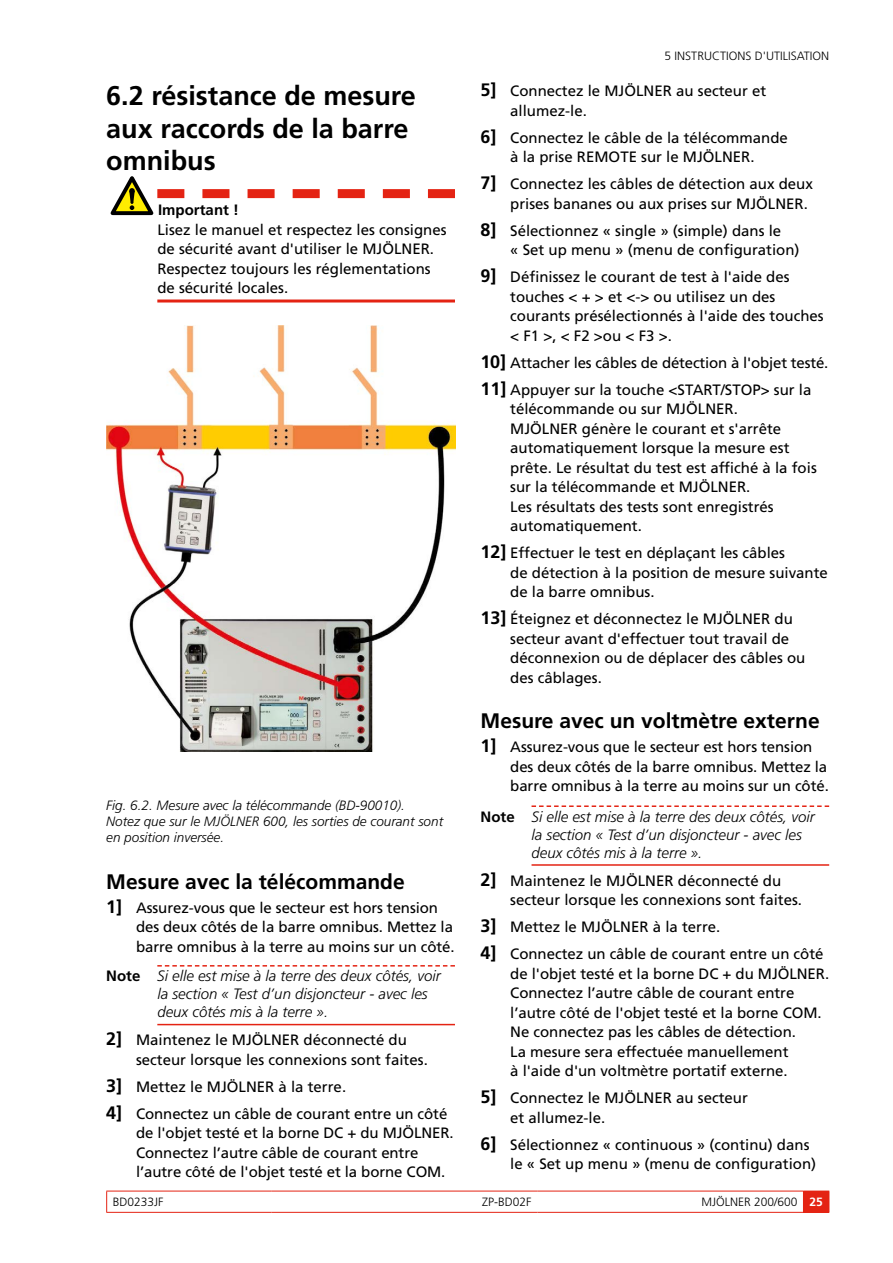
<style>
.page{position:relative;width:893px;height:1263px;background:#fff}
.page>*{position:absolute;margin:0;border:0;box-sizing:border-box;transform-origin:0 0}
.t1{font:700 27px/32.4px "Frutiger LT Std";color:#000}
.t2{font:700 21px "Frutiger LT Std";color:#000}
.t3{font:15px/19.5px "Frutiger LT Std";color:#000}
.t4{font:italic 300 15px/18px "Frutiger LT Std";color:#000}
.t5{font:700 15px "Frutiger LT Std";color:#000}
.t6{font:italic 300 13.5px/16.2px "Frutiger LT Std";color:#000}
.t7{font:300 12px "Frutiger LT Std";color:#000}
.s1{font-weight:700;font-size:18px}
.s2{font-weight:700;font-style:normal}
.s3{font-weight:700;color:#fff}
</style>
<div class="page">
<svg style="left:106px;top:1192px;width:1px;height:20px"></svg>
<hr style="left:106px;top:1191px;width:166px;height:1px;background:#e42313">
<hr style="left:106px;top:1212px;width:166px;height:1px;background:#e42313">
<hr style="left:272px;top:1191px;width:266px;height:1px;background:#e42313">
<hr style="left:272px;top:1212px;width:266px;height:1px;background:#e42313">
<hr style="left:538px;top:1191px;width:265px;height:1px;background:#e42313">
<hr style="left:538px;top:1212px;width:265px;height:1px;background:#e42313">
<svg style="left:803px;top:1191px;width:27px;height:22px"></svg>
<hr style="left:157px;top:299px;width:298px;height:3px;background:#e42313">
<svg style="left:157px;top:965px;width:298px;height:1px"></svg>
<hr style="left:157px;top:1024px;width:298px;height:1px;background:#e42313">
<svg style="left:110px;top:176px;width:345px;height:39px"></svg>
<img style="left:106px;top:326px;width:349px;height:425px">
<svg style="left:531px;top:805px;width:298px;height:2px"></svg>
<hr style="left:531px;top:864px;width:298px;height:2px;background:#e42313">
<h1 class="t1" style="left:106px;top:80px;width:311px">6.2 résistance de mesure aux raccords de la barre omnibus</h1>
<p class="t5" style="left:158px;top:201px;width:82px">Important !</p>
<p class="t3" style="left:157px;top:220px;width:291px">Lisez le manuel et respectez les consignes de sécurité avant d'utiliser le MJÖLNER.<br>Respectez toujours les réglementations de sécurité locales.</p>
<p class="t6" style="left:106px;top:797px;width:338px">Fig. 6.2. Mesure avec la télécommande (BD-90010).<br>Notez que sur le MJÖLNER 600, les sorties de courant sont en position inversée.</p>
<h2 class="t2" style="left:106px;top:869px;width:300px">Mesure avec la télécommande</h2>
<p class="t3" style="left:136px;top:898px;width:320px;text-indent:-30px"><span class="s1">1]</span> Assurez-vous que le secteur est hors tension des deux côtés de la barre omnibus. Mettez la barre omnibus à la terre au moins sur un côté.</p>
<p class="t4" style="left:157px;top:967px;width:285px;text-indent:-51px"><span class="s2">Note</span> Si elle est mise à la terre des deux côtés, voir la section « Test d’un disjoncteur - avec les deux côtés mis à la terre ».</p>
<p class="t3" style="left:136px;top:1030px;width:293px;text-indent:-30px"><span class="s1">2]</span> Maintenez le MJÖLNER déconnecté du secteur lorsque les connexions sont faites.</p>
<p class="t3" style="left:106px;top:1073px;width:343px;line-height:27px"><span class="s1">3]</span> Mettez le MJÖLNER à la terre.<br><span class="s1">4]</span> Connectez un câble de courant entre un côté</p>
<p class="t3" style="left:136px;top:1123px;width:319px">de l'objet testé et la borne DC + du MJÖLNER.<br>Connectez l’autre câble de courant entre l’autre côté de l'objet testé et la borne COM.</p>
<p class="t7" style="left:665px;top:49px;width:20px">5 INSTRUCTI</p>
<p class="t7" style="left:729px;top:49px;width:44px">ONS D'UTILISATI</p>
<p class="t7" style="left:812px;top:49px;width:16px">ON</p>
<p class="t3" style="left:510px;top:81px;width:257px;text-indent:-30px"><span class="s1">5]</span> Connectez le MJÖLNER au secteur et allumez-le.</p>
<p class="t3" style="left:480px;top:128px;width:309px;text-align:center"><span class="s1">6]</span> Connectez le câble de la télécommande à la prise REMOTE sur le MJÖLNER.</p>
<p class="t3" style="left:510px;top:174px;width:304px;text-indent:-30px"><span class="s1">7]</span> Connectez les câbles de détection aux deux prises bananes ou aux prises sur MJÖLNER.</p>
<p class="t3" style="left:510px;top:221px;width:291px;text-indent:-30px"><span class="s1">8]</span> Sélectionnez « single » (simple) dans le<br>« Set up menu » (menu de configuration)</p>
<p class="t3" style="left:510px;top:267px;width:315px;text-indent:-30px"><span class="s1">9]</span> Définissez le courant de test à l'aide des touches &lt; + &gt; et &lt;-&gt; ou utilisez un des courants présélectionnés à l'aide des touches &lt; F1 &gt;, &lt; F2 &gt;ou &lt; F3 &gt;.</p>
<p class="t3" style="left:480px;top:349px;width:349px;line-height:27px"><span class="s1">10]</span> Attacher les câbles de détection à l'objet testé.<br><span class="s1">11]</span> Appuyer sur la touche &lt;START/STOP&gt; sur la</p>
<p class="t3" style="left:510px;top:399px;width:308px">télécommande ou sur MJÖLNER.<br>MJÖLNER génère le courant et s'arrête automatiquement lorsque la mesure est prête. Le résultat du test est affiché à la fois sur la télécommande et MJÖLNER.<br>Les résultats des tests sont enregistrés automatiquement.</p>
<p class="t3" style="left:510px;top:543px;width:319px;text-indent:-30px"><span class="s1">12]</span> Effectuer le test en déplaçant les câbles<br>de détection à la position de mesure suivante de la barre omnibus.</p>
<p class="t3" style="left:510px;top:609px;width:297px;text-indent:-30px"><span class="s1">13]</span> Éteignez et déconnectez le MJÖLNER du secteur avant d'effectuer tout travail de déconnexion ou de déplacer des câbles ou des câblages.</p>
<h2 class="t2" style="left:480px;top:709px;width:341px">Mesure avec un voltmètre externe</h2>
<p class="t3" style="left:510px;top:737px;width:320px;text-indent:-30px"><span class="s1">1]</span> Assurez-vous que le secteur est hors tension des deux côtés de la barre omnibus. Mettez la barre omnibus à la terre au moins sur un côté.</p>
<p class="t4" style="left:532px;top:808px;width:285px;text-indent:-51px"><span class="s2">Note</span> Si elle est mise à la terre des deux côtés, voir la section « Test d’un disjoncteur - avec les deux côtés mis à la terre ».</p>
<p class="t3" style="left:510px;top:871px;width:293px;text-indent:-30px"><span class="s1">2]</span> Maintenez le MJÖLNER déconnecté du secteur lorsque les connexions sont faites.</p>
<p class="t3" style="left:480px;top:914px;width:344px;line-height:27px"><span class="s1">3]</span> Mettez le MJÖLNER à la terre.<br><span class="s1">4]</span> Connectez un câble de courant entre un côté</p>
<p class="t3" style="left:510px;top:964px;width:320px">de l'objet testé et la borne DC + du MJÖLNER.<br>Connectez l’autre câble de courant entre l’autre côté de l'objet testé et la borne COM.<br>Ne connectez pas les câbles de détection.<br>La mesure sera effectuée manuellement<br>à l'aide d'un voltmètre portatif externe.</p>
<p class="t3" style="left:510px;top:1088px;width:239px;text-indent:-30px"><span class="s1">5]</span> Connectez le MJÖLNER au secteur et allumez-le.</p>
<p class="t3" style="left:510px;top:1135px;width:307px;text-indent:-30px"><span class="s1">6]</span> Sélectionnez « continuous » (continu) dans le « Set up menu » (menu de configuration)</p>
<p class="t7" style="left:113px;top:1195px;width:52px">BD0233JF</p>
<p class="t7" style="left:482px;top:1195px;width:51px">ZP-BD02F</p>
<p class="t7" style="left:701px;top:1195px;width:123px">MJÖLNER 200/600 <span class="s3">25</span></p>
</div>
